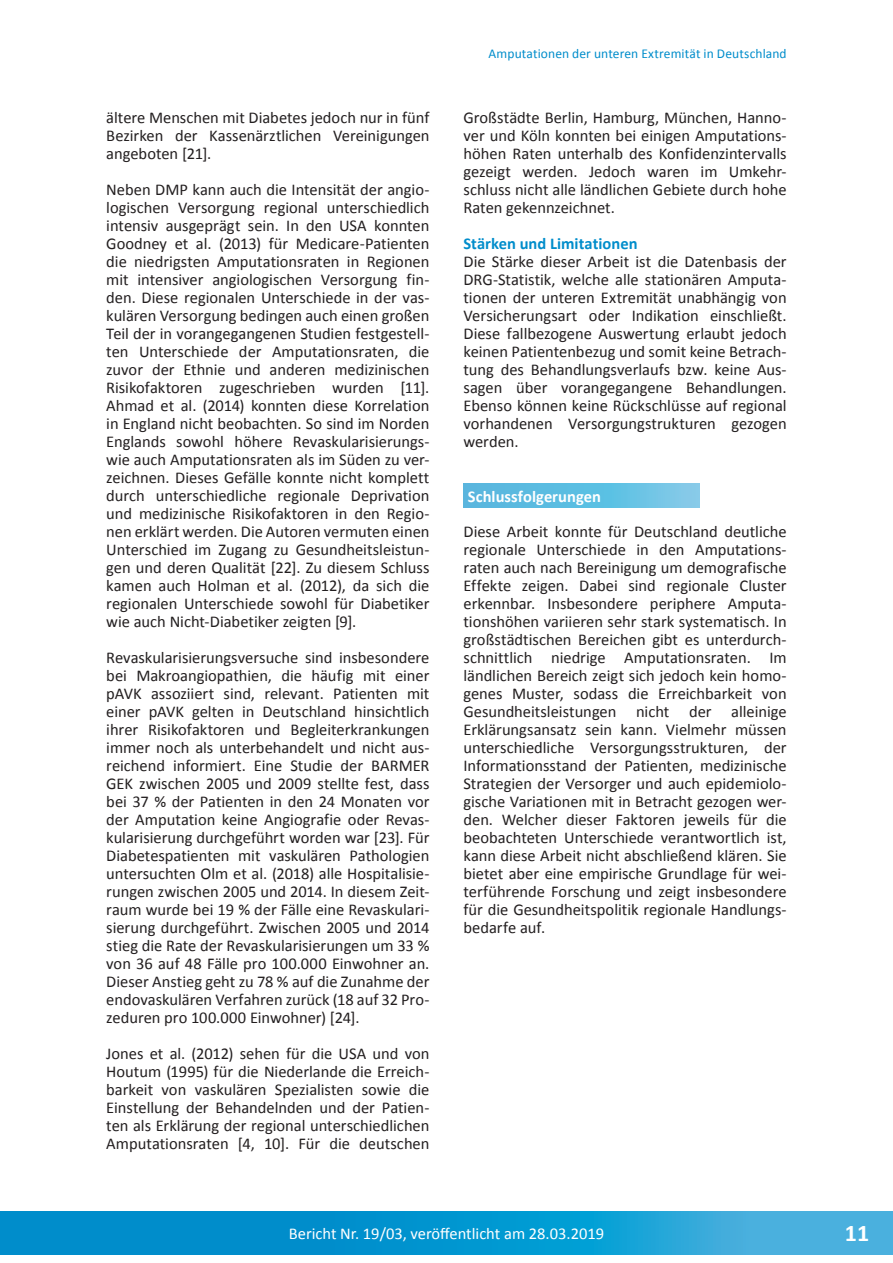
<style>
.page{position:relative;width:893px;height:1263px;background:#fff}
.page>*{position:absolute;margin:0;border:0;box-sizing:border-box;transform-origin:0 0}
.t1{font:700 24px "Calibri";color:#fff}
.Fließtext{font:16.5px/18px "Calibri";letter-spacing:-.005em;color:#231f20;text-align:justify}
.t2{font:16.5px "Calibri";color:#fff}
.Zwischenüberschrift{font:700 16.5px "Calibri";color:#008dcb}
.t3{font:700 16.5px "Calibri";letter-spacing:.005em;color:#fff}
.t4{font:13.5px "Calibri";letter-spacing:.005em;color:#008dcb}
</style>
<div class="page">
<svg style="left:0;top:1212px;width:893px;height:42px;background:#129ad2"></svg>
<svg style="left:463px;top:483px;width:236px;height:25px;background:#63bfe2"></svg>
<p class="Fließtext" style="left:106px;top:109px;width:325px">ältere Menschen mit Diabetes jedoch nur in fünf Bezirken der Kassenärztlichen Vereinigungen angeboten [21].</p>
<p class="Fließtext" style="left:106px;top:181px;width:325px">Neben DMP kann auch die Intensität der angio&shy;logischen Versorgung regional unterschiedlich intensiv ausgeprägt sein. In den USA konnten Goodney et al. (2013) für Medicare-Patienten die niedrigsten Amputationsraten in Regionen mit intensiver angiologischen Versorgung fin&shy;den. Diese regionalen Unterschiede in der vas&shy;kulären Versorgung bedingen auch einen großen Teil der in vorangegangenen Studien festgestell&shy;ten Unterschiede der Amputationsraten, die zuvor der Ethnie und anderen medizinischen Risikofaktoren zugeschrieben wurden [11].<br>Ahmad et al. (2014) konnten diese Korrelation in England nicht beobachten. So sind im Norden Englands sowohl höhere Revaskularisierungs&shy;wie auch Amputationsraten als im Süden zu ver&shy;zeichnen. Dieses Gefälle konnte nicht komplett durch unterschiedliche regionale Deprivation und medizinische Risikofaktoren in den Regio&shy;nen erklärt werden. Die Autoren vermuten einen Unterschied im Zugang zu Gesundheitsleistun&shy;gen und deren Qualität [22]. Zu diesem Schluss kamen auch Holman et al. (2012), da sich die regionalen Unterschiede sowohl für Diabetiker wie auch Nicht-Diabetiker zeigten [9].</p>
<p class="Fließtext" style="left:106px;top:649px;width:325px">Revaskularisierungsversuche sind insbesondere bei Makroangiopathien, die häufig mit einer pAVK assoziiert sind, relevant. Patienten mit einer pAVK gelten in Deutschland hinsichtlich ihrer Risikofaktoren und Begleiterkrankungen immer noch als unterbehandelt und nicht aus&shy;reichend informiert. Eine Studie der BARMER GEK zwischen 2005 und 2009 stellte fest, dass bei 37 % der Patienten in den 24 Monaten vor der Amputation keine Angiografie oder Revas&shy;kularisierung durchgeführt worden war [23]. Für Diabetespatienten mit vaskulären Pathologien untersuchten Olm et al. (2018) alle Hospitalisie&shy;rungen zwischen 2005 und 2014. In diesem Zeit&shy;raum wurde bei 19 % der Fälle eine Revaskulari&shy;sierung durchgeführt. Zwischen 2005 und 2014 stieg die Rate der Revaskularisierungen um 33 % von 36 auf 48 Fälle pro 100.000 Einwohner an.<br>Dieser Anstieg geht zu 78 % auf die Zunahme der endovaskulären Verfahren zurück (18 auf 32 Pro&shy;zeduren pro 100.000 Einwohner) [24].</p>
<p class="Fließtext" style="left:106px;top:1045px;width:325px">Jones et al. (2012) sehen für die USA und von Houtum (1995) für die Niederlande die Erreich&shy;barkeit von vaskulären Spezialisten sowie die Einstellung der Behandelnden und der Patien&shy;ten als Erklärung der regional unterschiedlichen Amputationsraten [4, 10]. Für die deutschen</p>
<p class="t4" style="left:489px;top:45px;width:299px">Amputationen der unteren Extremität in Deutschland</p>
<p class="Fließtext" style="left:463px;top:109px;width:325px">Großstädte Berlin, Hamburg, München, Hanno&shy;ver und Köln konnten bei einigen Amputations&shy;höhen Raten unterhalb des Konfidenzintervalls gezeigt werden. Jedoch waren im Umkehr&shy;schluss nicht alle ländlichen Gebiete durch hohe Raten gekennzeichnet.</p>
<p class="Zwischenüberschrift" style="left:463px;top:233px;width:176px">Stärken und Limitationen</p>
<p class="Fließtext" style="left:463px;top:253px;width:325px">Die Stärke dieser Arbeit ist die Datenbasis der DRG-Statistik, welche alle stationären Amputa&shy;tionen der unteren Extremität unabhängig von Versicherungsart oder Indikation einschließt.<br>Diese fallbezogene Auswertung erlaubt jedoch keinen Patientenbezug und somit keine Betrach&shy;tung des Behandlungsverlaufs bzw. keine Aus&shy;sagen über vorangegangene Behandlungen.<br>Ebenso können keine Rückschlüsse auf regional vorhandenen Versorgungstrukturen gezogen werden.</p>
<p class="t3" style="left:468px;top:486px;width:135px">Schlussfolgerungen</p>
<p class="Fließtext" style="left:463px;top:523px;width:325px">Diese Arbeit konnte für Deutschland deutliche regionale Unterschiede in den Amputations&shy;raten auch nach Bereinigung um demografische Effekte zeigen. Dabei sind regionale Cluster erkennbar. Insbesondere periphere Amputa&shy;tionshöhen variieren sehr stark systematisch. In großstädtischen Bereichen gibt es unterdurch&shy;schnittlich niedrige Amputationsraten. Im ländlichen Bereich zeigt sich jedoch kein homo&shy;genes Muster, sodass die Erreichbarkeit von Gesundheitsleistungen nicht der alleinige Erklärungsansatz sein kann. Vielmehr müssen unterschiedliche Versorgungsstrukturen, der Informationsstand der Patienten, medizinische Strategien der Versorger und auch epidemiolo&shy;gische Variationen mit in Betracht gezogen wer&shy;den. Welcher dieser Faktoren jeweils für die beobachteten Unterschiede verantwortlich ist, kann diese Arbeit nicht abschließend klären. Sie bietet aber eine empirische Grundlage für wei&shy;terführende Forschung und zeigt insbesondere für die Gesundheitspolitik regionale Handlungs&shy;bedarfe auf.</p>
<p class="t2" style="left:289px;top:1223px;width:317px">Bericht Nr. 19/03, veröffentlicht am 28.03.2019</p>
<h1 class="t1" style="left:845px;top:1218px;width:26px">11</h1>
</div>
